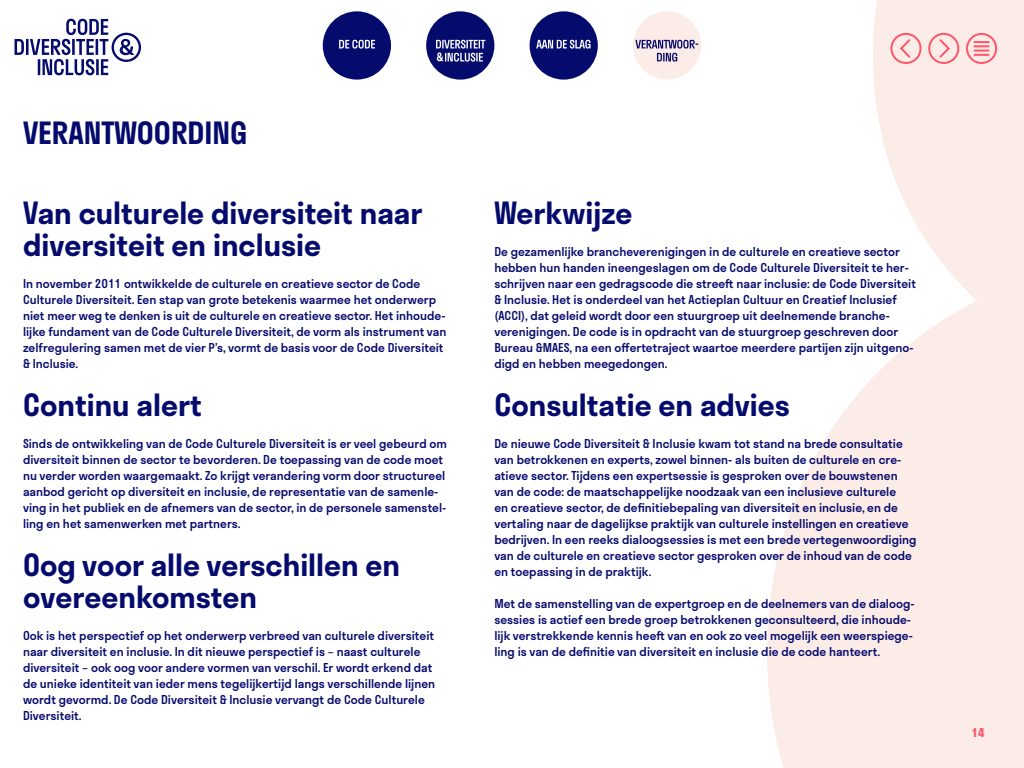
<style>
.page{position:relative;width:1024px;height:768px;background:#fff}
.page>*{position:absolute;margin:0;border:0;box-sizing:border-box;transform-origin:0 0}
.TUSSENKOP{font:600 30px/32px "Stratos";color:#050b6d}
.HFST{font:600 30px "Stratos";color:#050b6d}
.PLAT{font:500 12px/16px "Stratos";color:#050b6d}
.t1{font:700 12px "Stratos";color:#ff5668}
</style>
<div class="page">
<svg style="left:767px;top:0;width:257px;height:768px;fill:#fcece8"></svg>
<div style="left:530px;top:11px;width:68px;height:69px;background:#050b6d;border-radius:50%"></div>
<svg style="left:536px;top:40px;width:55px;height:9px"></svg>
<div style="left:426px;top:11px;width:68px;height:69px;background:#050b6d;border-radius:50%"></div>
<svg style="left:436px;top:40px;width:49px;height:22px"></svg>
<div style="left:928px;top:33px;width:31px;height:31px;border:2px solid #ff5668;border-radius:50%"></div>
<svg style="left:938px;top:37px;width:13px;height:23px"></svg>
<div style="left:890px;top:33px;width:32px;height:31px;border:2px solid #ff5668;border-radius:50%"></div>
<svg style="left:898px;top:37px;width:14px;height:23px"></svg>
<div style="left:323px;top:11px;width:68px;height:69px;background:#050b6d;border-radius:50%"></div>
<svg style="left:339px;top:40px;width:36px;height:9px"></svg>
<div style="left:633px;top:11px;width:68px;height:69px;background:#fcece8;border-radius:50%"></div>
<svg style="left:635px;top:40px;width:63px;height:22px"></svg>
<div style="left:966px;top:33px;width:31px;height:31px;border:2px solid #ff5668;border-radius:50%"></div>
<svg style="left:974px;top:41px;width:15px;height:15px"></svg>
<svg style="left:15px;top:19px;width:126px;height:56px"></svg>
<h1 class="HFST" style="left:23px;top:109px;width:226px">VERANTWOORDING</h1>
<h3 class="TUSSENKOP" style="left:23px;top:196px;width:401px">Van culturele diversiteit naar diversiteit en inclusie</h3>
<p class="PLAT" style="left:23px;top:275px;width:425px">In november 2011 ontwikkelde de culturele en creatieve sector de Code Culturele Diversiteit. Een stap van grote betekenis waarmee het onderwerp niet meer weg te denken is uit de culturele en creatieve sector. Het inhoude&shy;lijke fundament van de Code Culturele Diversiteit, de vorm als instrument van zelfregulering samen met de vier P’s, vormt de basis voor de Code Diversiteit &amp; Inclusie.</p>
<h3 class="TUSSENKOP" style="left:23px;top:388px;width:180px">Continu alert</h3>
<p class="PLAT" style="left:23px;top:435px;width:425px">Sinds de ontwikkeling van de Code Culturele Diversiteit is er veel gebeurd om diversiteit binnen de sector te bevorderen. De toepassing van de code moet nu verder worden waargemaakt. Zo krijgt verandering vorm door structureel aanbod gericht op diversiteit en inclusie, de representatie van de samenle&shy;ving in het publiek en de afnemers van de sector, in de personele samenstel&shy;ling en het samenwerken met partners.</p>
<h3 class="TUSSENKOP" style="left:23px;top:548px;width:379px">Oog voor alle verschillen en overeenkomsten</h3>
<p class="PLAT" style="left:23px;top:627px;width:414px">Ook is het perspectief op het onderwerp verbreed van culturele diversiteit naar diversiteit en inclusie. In dit nieuwe perspectief is – naast culturele diversiteit – ook oog voor andere vormen van verschil. Er wordt erkend dat de unieke identiteit van ieder mens tegelijkertijd langs verschillende lijnen wordt gevormd. De Code Diversiteit &amp; Inclusie vervangt de Code Culturele Diversiteit.</p>
<h3 class="TUSSENKOP" style="left:494px;top:196px;width:140px">Werkwijze</h3>
<p class="PLAT" style="left:494px;top:243px;width:423px">De gezamenlijke brancheverenigingen in de culturele en creatieve sector hebben hun handen ineengeslagen om de Code Culturele Diversiteit te her&shy;schrijven naar een gedragscode die streeft naar inclusie: de Code Diversiteit &amp; Inclusie. Het is onderdeel van het Actieplan Cultuur en Creatief Inclusief (ACCI), dat geleid wordt door een stuurgroep uit deelnemende branche&shy;verenigingen. De code is in opdracht van de stuurgroep geschreven door Bureau &amp;MAES, na een offertetraject waartoe meerdere partijen zijn uitgeno&shy;digd en hebben meegedongen.</p>
<h3 class="TUSSENKOP" style="left:494px;top:388px;width:297px">Consultatie en advies</h3>
<p class="PLAT" style="left:494px;top:435px;width:424px">De nieuwe Code Diversiteit &amp; Inclusie kwam tot stand na brede consultatie van betrokkenen en experts, zowel binnen- als buiten de culturele en cre&shy;atieve sector. Tijdens een expertsessie is gesproken over de bouwstenen van de code: de maatschappelijke noodzaak van een inclusieve culturele<br>en creatieve sector, de definitiebepaling van diversiteit en inclusie, en de vertaling naar de dagelijkse praktijk van culturele instellingen en creatieve bedrijven. In een reeks dialoogsessies is met een brede vertegenwoordiging van de culturele en creatieve sector gesproken over de inhoud van de code en toepassing in de praktijk.</p>
<p class="PLAT" style="left:494px;top:595px;width:422px">Met de samenstelling van de expertgroep en de deelnemers van de dialoog&shy;sessies is actief een brede groep betrokkenen geconsulteerd, die inhoude&shy;lijk verstrekkende kennis heeft van en ook zo veel mogelijk een weerspiege&shy;ling is van de definitie van diversiteit en inclusie die de code hanteert.</p>
<p class="t1" style="left:971px;top:723px;width:15px">14</p>
</div>
